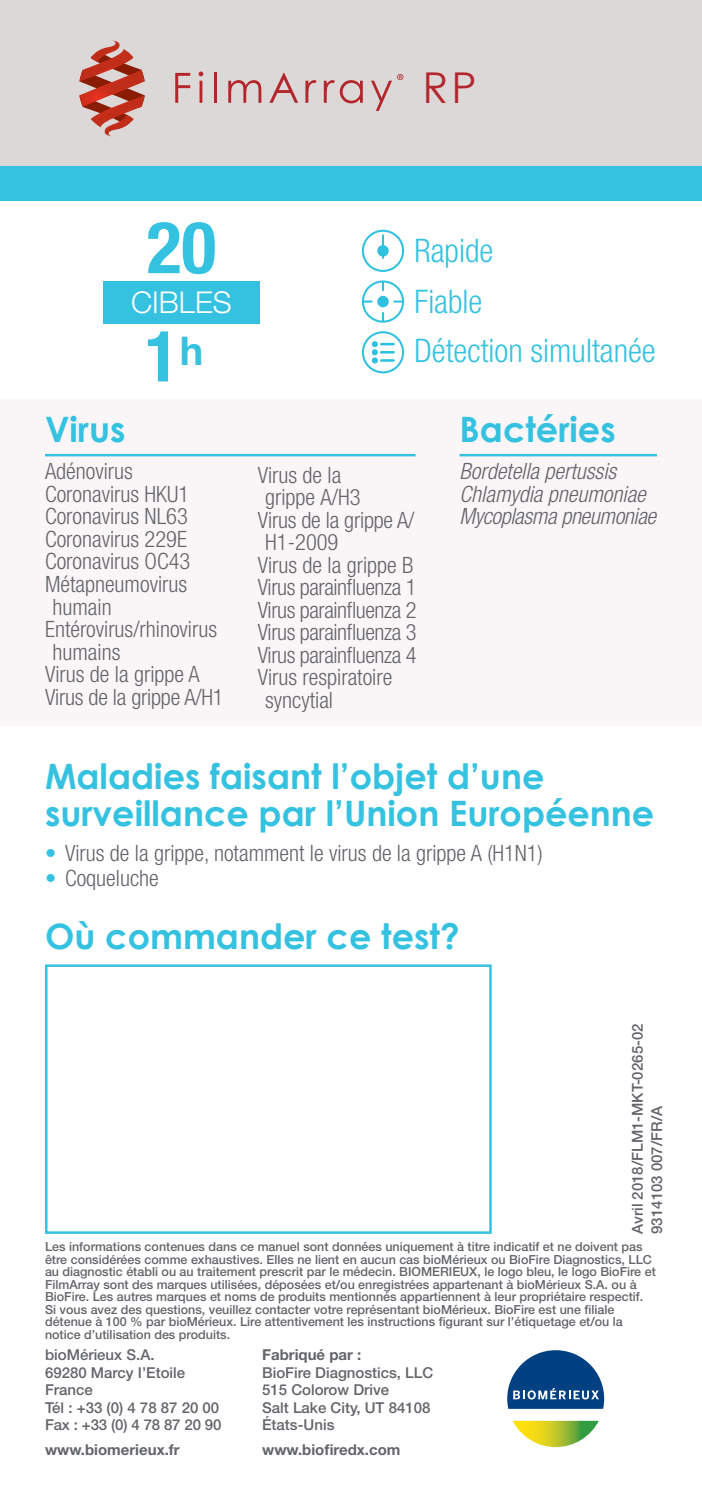
<style>
.page{position:relative;width:702px;height:1489px;background:#fff}
.page>*{position:absolute;margin:0;border:0;box-sizing:border-box;transform-origin:0 0}
.t1{font:700 condensed 72px "Helvetica Neue LT Std";color:#35c2e0}
.t2{font:700 condensed 70.75px "Helvetica Neue LT Std";color:#35c2e0}
.t3{font:42.5px "Century Gothic";color:#b3262d}
.t4{font:700 39.75px "Helvetica Neue LT Std";color:#35c2e0}
.Header_4{font:700 35px/37.5px "Century Gothic";color:#35c2e0}
.Header_2{font:700 35px "Century Gothic";color:#35c2e0}
.t5{font:300 condensed 32.5px "Helvetica Neue LT Std";color:#35c2e0}
.t6{font:300 30px "Helvetica Neue LT Std";color:#fff}
.Viruses{font:300 condensed 22.5px/22.5px "Helvetica Neue LT Std";color:#63656a}
.Viruses-2{font:300 condensed 22.5px "Helvetica Neue LT Std";letter-spacing:-.02em;color:#63656a}
.Bacteria{font:italic 300 condensed 22.5px "Helvetica Neue LT Std";color:#63656a}
.t7{font:500 15px "Helvetica Neue LT Std";color:#63656a}
.t8{font:700 15px "Helvetica Neue LT Std";color:#63656a}
.Info_1{font:500 12.5px/12.5px "Helvetica Neue LT Std";color:#63656a}
.s1{color:#35c2e0}
</style>
<div class="page">
<div style="left:0;top:0;width:702px;height:167px;background:#dcd8d7"></div>
<div style="left:0;top:166px;width:702px;height:35px;background:#35c2e0"></div>
<svg style="left:362px;top:280px;width:42px;height:43px"></svg>
<svg style="left:362px;top:331px;width:42px;height:42px"></svg>
<svg style="left:362px;top:230px;width:42px;height:42px"></svg>
<hr style="left:382px;top:235px;width:2px;height:23px;background:#2ec1e0">
<div style="left:103px;top:281px;width:157px;height:42px;background:#35c2e0"></div>
<svg style="left:79px;top:41px;width:66px;height:95px"></svg>
<svg style="left:175px;top:73px;width:15px;height:30px"></svg>
<svg style="left:199px;top:72px;width:4px;height:31px"></svg>
<hr style="left:214px;top:72px;width:3px;height:31px;background:#b2262c">
<svg style="left:228px;top:80px;width:33px;height:23px"></svg>
<svg style="left:269px;top:73px;width:29px;height:30px"></svg>
<svg style="left:305px;top:80px;width:11px;height:23px"></svg>
<svg style="left:324px;top:80px;width:39px;height:23px"></svg>
<svg style="left:371px;top:74px;width:32px;height:37px"></svg>
<div style="left:0;top:399px;width:702px;height:326px;background:#faf6f7"></div>
<hr style="left:459px;top:454px;width:198px;height:2px;background:#35c2e0">
<hr style="left:45px;top:454px;width:370px;height:2px;background:#35c2e0">
<div style="left:45px;top:964px;width:446px;height:269px;border:2px solid #35c2e0"></div>
<svg style="left:512px;top:1420px;width:86px;height:26px"></svg>
<svg style="left:507px;top:1350px;width:97px;height:58px"></svg>
<p class="t3" style="left:422px;top:58px;width:55px">RP</p>
<p class="t1" style="left:147px;top:204px;width:71px">20</p>
<p class="t6" style="left:131px;top:284px;width:102px">CIBLES</p>
<p class="t2" style="left:145px;top:313px;width:35px">1</p>
<p class="t4" style="left:180px;top:326px;width:25px">h</p>
<p class="Header_2" style="left:45px;top:403px;width:82px">Virus</p>
<p class="Viruses" style="left:45px;top:460px;width:89px">Adénovirus</p>
<p class="Viruses" style="left:45px;top:482px;width:146px">Coronavirus HKU1</p>
<p class="Viruses" style="left:45px;top:505px;width:144px">Coronavirus NL63</p>
<p class="Viruses" style="left:45px;top:527px;width:143px">Coronavirus 229E</p>
<p class="Viruses" style="left:45px;top:550px;width:147px">Coronavirus OC43</p>
<p class="Viruses" style="left:52px;top:572px;width:136px;text-indent:-8px">Métapneumovirus humain</p>
<p class="Viruses" style="left:52px;top:617px;width:166px;text-indent:-8px">Entérovirus/rhinovirus humains</p>
<p class="Viruses" style="left:45px;top:662px;width:156px">Virus de la grippe A</p>
<p class="Viruses" style="left:45px;top:685px;width:180px">Virus de la grippe A/H1</p>
<p class="t5" style="left:414px;top:232px;width:80px">Rapide</p>
<p class="t5" style="left:414px;top:282px;width:69px">Fiable</p>
<p class="t5" style="left:414px;top:331px;width:243px">Détection simultanée</p>
<p class="Viruses" style="left:265px;top:463px;width:97px;text-indent:-8px">Virus de la grippe A/H3</p>
<p class="Viruses" style="left:265px;top:508px;width:151px;text-indent:-8px">Virus de la grippe A/<br>H1-2009</p>
<p class="Viruses" style="left:258px;top:553px;width:157px">Virus de la grippe B</p>
<p class="Viruses-2" style="left:258px;top:574px;width:160px">Virus parainfluenza 1</p>
<p class="Viruses-2" style="left:258px;top:596px;width:160px">Virus parainfluenza 2</p>
<p class="Viruses-2" style="left:258px;top:619px;width:160px">Virus parainfluenza 3</p>
<p class="Viruses-2" style="left:258px;top:641px;width:160px">Virus parainfluenza 4</p>
<p class="Viruses" style="left:265px;top:665px;width:128px;text-indent:-8px">Virus respiratoire syncytial</p>
<p class="Header_2" style="left:459px;top:403px;width:158px">Bactéries</p>
<p class="Bacteria" style="left:459px;top:458px;width:158px">Bordetella pertussis</p>
<p class="Bacteria" style="left:459px;top:481px;width:188px">Chlamydia pneumoniae</p>
<p class="Bacteria" style="left:459px;top:503px;width:198px">Mycoplasma pneumoniae</p>
<p class="Header_4" style="left:45px;top:755px;width:610px">Maladies faisant l’objet d’une surveillance par l’Union Européenne</p>
<p class="Viruses" style="left:45px;top:841px;width:499px"><span class="s1">•</span> Virus de la grippe, notamment le virus de la grippe A (H1N1)</p>
<p class="Viruses" style="left:45px;top:866px;width:115px"><span class="s1">•</span> Coqueluche</p>
<p class="Header_4" style="left:45px;top:916px;width:416px">Où commander ce test?</p>
<p class="t7" style="left:628px;top:1233px;width:212px;rotate:-90deg">Avril 2018/FLM1-MKT-0265-02</p>
<p class="t7" style="left:648px;top:1233px;width:129px;rotate:-90deg">9314103 007/FR/A</p>
<p class="Info_1" style="left:45px;top:1240px;width:612px">Les informations contenues dans ce manuel sont données uniquement à titre indicatif et ne doivent pas être considérées comme exhaustives. Elles ne lient en aucun cas bioMérieux ou BioFire Diagnostics, LLC au diagnostic établi ou au traitement prescrit par le médecin. BIOMERIEUX, le logo bleu, le logo BioFire et FilmArray sont des marques utilisées, déposées et/ou enregistrées appartenant à bioMérieux S.A. ou à BioFire. Les autres marques et noms de produits mentionnés appartiennent à leur propriétaire respectif.<br>Si vous avez des questions, veuillez contacter votre représentant bioMérieux. BioFire est une filiale détenue à 100 % par bioMérieux. Lire attentivement les instructions figurant sur l’étiquetage et/ou la notice d’utilisation des produits.</p>
<p class="t7" style="left:45px;top:1345px;width:111px">bioMérieux S.A.</p>
<p class="t7" style="left:45px;top:1363px;width:142px">69280 Marcy I’Etoile</p>
<p class="t7" style="left:45px;top:1380px;width:49px">France</p>
<p class="t7" style="left:45px;top:1398px;width:176px">Tél : +33 (0) 4 78 87 20 00</p>
<p class="t7" style="left:45px;top:1415px;width:178px">Fax : +33 (0) 4 78 87 20 90</p>
<p class="t8" style="left:45px;top:1440px;width:136px">www.biomerieux.fr</p>
<p class="t8" style="left:262px;top:1345px;width:101px">Fabriqué par :</p>
<p class="t7" style="left:262px;top:1363px;width:173px">BioFire Diagnostics, LLC</p>
<p class="t7" style="left:262px;top:1380px;width:129px">515 Colorow Drive</p>
<p class="t7" style="left:262px;top:1398px;width:170px">Salt Lake City, UT 84108</p>
<p class="t7" style="left:262px;top:1415px;width:74px">États-Unis</p>
<p class="t8" style="left:262px;top:1440px;width:140px">www.biofiredx.com</p>
</div>
